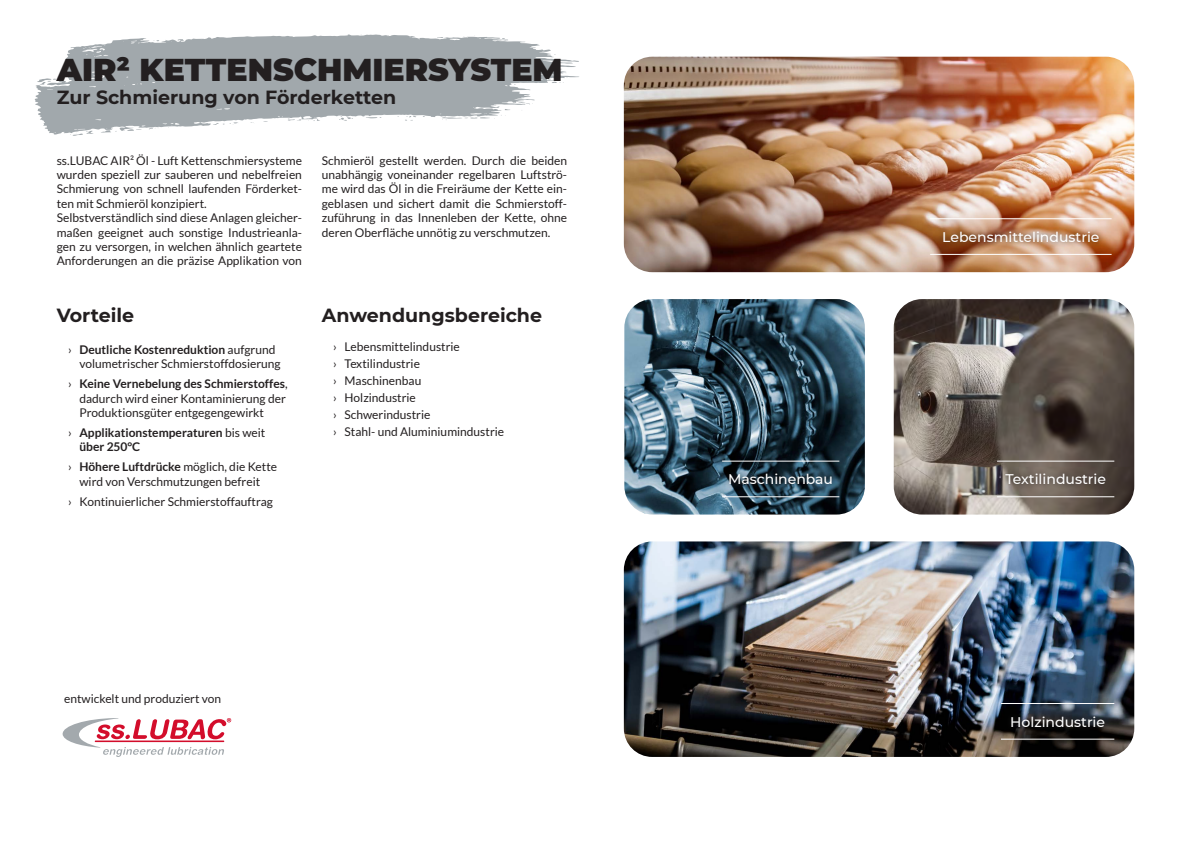
<style>
.page{position:relative;width:1191px;height:842px;background:#fff}
.page>*{position:absolute;margin:0;border:0;box-sizing:border-box;transform-origin:0 0}
.t1{font:900 31.5px "Montserrat";color:#231f20}
.t2{font:700 19px "Montserrat";color:#231f20}
.t3{font:500 14px "Montserrat";color:#fff}
.t4{font:12px/14.4px "Lato";color:#231f20}
.t5{font:700 12px/14.4px "Lato";color:#231f20}
.s1{font-weight:700}
.s2{font-weight:400}
</style>
<div class="page">
<img style="left:624px;top:57px;width:510px;height:215px">
<img style="left:624px;top:541px;width:510px;height:216px">
<img style="left:624px;top:299px;width:241px;height:215px">
<img style="left:893px;top:299px;width:241px;height:215px">
<svg style="left:62px;top:718px;width:169px;height:39px"></svg>
<div style="left:938px;top:226px;width:166px;height:21px;background:#231f20;opacity:.75"></div>
<svg style="left:1006px;top:711px;width:103px;height:21px;background:#1e2025"></svg>
<hr style="left:930px;top:218px;width:181px;height:1px;background:#fff">
<hr style="left:930px;top:254px;width:181px;height:1px;background:#fff">
<div style="left:1000px;top:468px;width:110px;height:22px;background:#231f20;opacity:.75"></div>
<hr style="left:997px;top:461px;width:117px;height:1px;background:#fff">
<hr style="left:997px;top:496px;width:117px;height:1px;background:#fff">
<div style="left:724px;top:468px;width:113px;height:22px;background:#231f20;opacity:.75"></div>
<hr style="left:722px;top:461px;width:117px;height:1px;background:#fff">
<hr style="left:722px;top:496px;width:117px;height:1px;background:#fff">
<hr style="left:1001px;top:703px;width:113px;height:1px;background:#fff">
<hr style="left:1001px;top:739px;width:113px;height:1px;background:#fff">
<svg style="left:35px;top:35px;width:544px;height:100px;fill:#a1a8ac"></svg>
<svg style="left:178px;top:39px;width:6px;height:2px"></svg>
<svg style="left:366px;top:117px;width:15px;height:1px"></svg>
<svg style="left:339px;top:116px;width:14px;height:5px"></svg>
<svg style="left:37px;top:78px;width:23px;height:7px"></svg>
<svg style="left:518px;top:102px;width:15px;height:9px"></svg>
<svg style="left:149px;top:128px;width:10px;height:2px"></svg>
<svg style="left:70px;top:131px;width:23px;height:5px"></svg>
<svg style="left:101px;top:127px;width:41px;height:6px"></svg>
<svg style="left:405px;top:116px;width:11px;height:5px"></svg>
<svg style="left:213px;top:122px;width:26px;height:3px"></svg>
<svg style="left:288px;top:117px;width:33px;height:4px"></svg>
<svg style="left:442px;top:108px;width:68px;height:13px"></svg>
<svg style="left:547px;top:73px;width:19px;height:11px"></svg>
<h1 class="t1" style="left:57px;top:46px;width:507px">AIR² KETTENSCHMIERSYSTEM</h1>
<h2 class="t2" style="left:57px;top:83px;width:341px">Zur Schmierung von Förderketten</h2>
<p class="t4" style="left:57px;top:153px;width:247px">ss.LUBAC AIR² Öl - Luft Kettenschmiersysteme wurden speziell zur sauberen und nebelfreien Schmierung von schnell laufenden Förderket&shy;ten mit Schmieröl konzipiert.<br>Selbstverständlich sind diese Anlagen gleicher&shy;maßen geeignet auch sonstige Industrieanla&shy;gen zu versorgen, in welchen ähnlich geartete Anforderungen an die präzise Applikation von</p>
<p class="t4" style="left:322px;top:153px;width:247px;text-align:justify">Schmieröl gestellt werden. Durch die beiden unabhängig voneinander regelbaren Luftströ&shy;me wird das Öl in die Freiräume der Kette ein&shy;geblasen und sichert damit die Schmierstoff&shy;zuführung in das Innenleben der Kette, ohne deren Oberfläche unnötig zu verschmutzen.</p>
<h2 class="t2" style="left:57px;top:302px;width:79px">Vorteile</h2>
<p class="t4" style="left:79px;top:342px;width:203px;text-indent:-11px">› <span class="s1">Deutliche Kostenreduktion</span> aufgrund volumetrischer Schmierstoffdosierung</p>
<p class="t4" style="left:79px;top:376px;width:210px;text-indent:-11px">› <span class="s1">Keine Vernebelung des Schmierstoffes</span>, dadurch wird einer Kontaminierung der<br>Produktionsgüter entgegengewirkt</p>
<p class="t5" style="left:79px;top:425px;width:187px;text-indent:-11px"><span class="s2">›</span> Applikationstemperaturen <span class="s2">bis weit </span>über 250°C</p>
<p class="t4" style="left:68px;top:460px;width:211px;text-align:center">› <span class="s1">Höhere Luftdrücke</span> möglich, die Kette wird von Verschmutzungen befreit</p>
<p class="t4" style="left:68px;top:494px;width:206px">› Kontinuierlicher Schmierstoffauftrag</p>
<h2 class="t2" style="left:322px;top:302px;width:222px">Anwendungsbereiche</h2>
<p class="t4" style="left:333px;top:338px;width:172px;line-height:17px">› Lebensmittelindustrie<br>› Textilindustrie<br>› Maschinenbau<br>› Holzindustrie<br>› Schwerindustrie<br>› Stahl- und Aluminiumindustrie</p>
<p class="t4" style="left:64px;top:691px;width:159px">entwickelt und produziert von</p>
<p class="t3" style="left:942px;top:227px;width:159px">Lebensmittelindustrie</p>
<p class="t3" style="left:728px;top:469px;width:106px">Maschinenbau</p>
<p class="t3" style="left:1005px;top:469px;width:102px">Textilindustrie</p>
<p class="t3" style="left:1010px;top:712px;width:96px">Holzindustrie</p>
</div>
